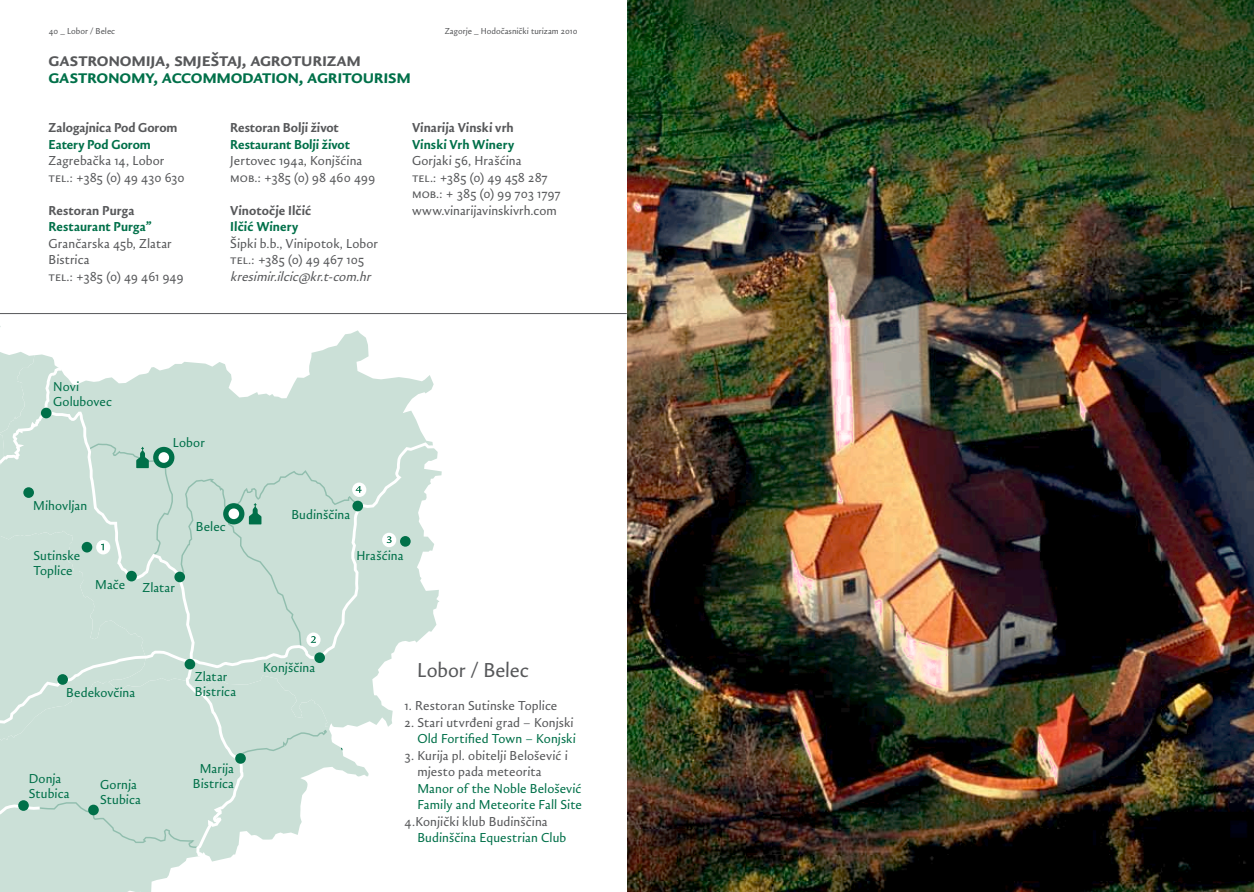
<style>
.page{position:relative;width:1254px;height:892px;background:#fff}
.page>*{position:absolute;margin:0;border:0;box-sizing:border-box;transform-origin:0 0}
.t1{font:21px "Zagorje Pro Normal";color:#57585a}
.t2{font:700 19.5px "Zagorje Pro";letter-spacing:-.015em;color:#007049}
.t3{font:700 19.5px "Zagorje Pro";letter-spacing:-.01em;color:#57585a}
.t4{font:13.5px/16.5px "Zagorje Pro Normal";letter-spacing:.005em;color:#57585a}
.t5{font:13.5px/15px "Zagorje Pro Normal";letter-spacing:.005em;color:#007049}
.t6{font:700 13.5px "Zagorje Pro";letter-spacing:.005em;color:#57585a}
.t7{font:700 13.5px "Zagorje Pro";letter-spacing:.005em;color:#007049}
.t8{font:italic 13.5px "Zagorje Pro Normal";color:#57585a}
.t9{font:9px "Zagorje Pro Normal";color:#57585a}
</style>
<div class="page">
<svg style="left:0;top:813px;width:302px;height:78px;fill:#cbe0d7"></svg>
<svg style="left:62px;top:330px;width:380px;height:298px"></svg>
<div style="left:0;top:813px;width:45px;height:34px;background:#cbe0d7"></div>
<svg style="left:0;top:442px;width:434px;height:371px;fill:#cbe0d7"></svg>
<div style="left:45px;top:408px;width:198px;height:461px;background:#cbe0d7"></div>
<svg style="left:0;top:314px;width:62px;height:268px"></svg>
<svg style="left:18px;top:799px;width:11px;height:11px"></svg>
<svg style="left:57px;top:673px;width:11px;height:11px"></svg>
<div style="left:88px;top:804px;width:11px;height:10px;background:#007049;border-radius:50%"></div>
<div style="left:23px;top:487px;width:11px;height:10px;background:#007049;border-radius:50%"></div>
<div style="left:41px;top:407px;width:11px;height:11px;background:#007049;border-radius:50%"></div>
<div style="left:174px;top:571px;width:11px;height:11px;background:#007049;border-radius:50%"></div>
<div style="left:126px;top:570px;width:11px;height:11px;background:#007049;border-radius:50%"></div>
<div style="left:185px;top:658px;width:10px;height:11px;background:#007049;border-radius:50%"></div>
<div style="left:314px;top:652px;width:11px;height:10px;background:#007049;border-radius:50%"></div>
<div style="left:400px;top:535px;width:11px;height:11px;background:#007049;border-radius:50%"></div>
<img style="left:627px;top:0;width:627px;height:891px">
<hr style="left:0;top:313px;width:627px;height:1px;background:#57585a">
<svg style="left:235px;top:752px;width:11px;height:11px"></svg>
<div style="left:153px;top:446px;width:21px;height:22px;background:#007049;border-radius:50%"></div>
<div style="left:306px;top:632px;width:15px;height:14px;background:#fff;border-radius:50%"></div>
<div style="left:382px;top:532px;width:14px;height:15px;background:#fff;border-radius:50%"></div>
<svg style="left:387px;top:536px;width:5px;height:7px"></svg>
<div style="left:352px;top:482px;width:14px;height:14px;background:#fff;border-radius:50%"></div>
<div style="left:82px;top:541px;width:10px;height:11px;background:#007049;border-radius:50%"></div>
<svg style="left:89px;top:443px;width:84px;height:112px;background:#c3dbd1"></svg>
<svg style="left:180px;top:470px;width:182px;height:175px;background:#c7ded4"></svg>
<p class="t9" style="left:49px;top:25px;width:68px">40 _ Lobor / Belec</p>
<p class="t9" style="left:445px;top:25px;width:134px">Zagorje _ Hodočasnički turizam 2010</p>
<h2 class="t3" style="left:49px;top:48px;width:314px">gastronomija, smještaj, agroturizam</h2>
<h2 class="t2" style="left:49px;top:64px;width:364px">gastronomy, accommodation, agritourism</h2>
<p class="t6" style="left:230px;top:119px;width:110px">Restoran Bolji život</p>
<p class="t7" style="left:230px;top:136px;width:121px">Restaurant Bolji život</p>
<p class="t4" style="left:230px;top:153px;width:146px">Jertovec 194a, Konjšćina mob.: +385 (0) 98 460 499</p>
<p class="t6" style="left:230px;top:202px;width:83px">Vinotočje Ilčić</p>
<p class="t7" style="left:230px;top:218px;width:70px">Ilčić Winery</p>
<p class="t4" style="left:230px;top:236px;width:149px">Šipki b.b., Vinipotok, Lobor tel.: +385 (0) 49 467 105</p>
<p class="t8" style="left:230px;top:268px;width:146px">kresimir.ilcic@kr.t-com.hr</p>
<p class="t6" style="left:49px;top:119px;width:131px">Zalogajnica Pod Gorom</p>
<p class="t7" style="left:49px;top:136px;width:104px">Eatery Pod Gorom</p>
<p class="t4" style="left:49px;top:153px;width:138px">Zagrebačka 14, Lobor tel.: +385 (0) 49 430 630</p>
<p class="t6" style="left:49px;top:202px;width:88px">Restoran Purga</p>
<p class="t7" style="left:49px;top:218px;width:105px">Restaurant Purga”</p>
<p class="t4" style="left:49px;top:236px;width:136px">Grančarska 45b, Zlatar<br>Bistrica<br>tel.: +385 (0) 49 461 949</p>
<p class="t6" style="left:412px;top:119px;width:103px">Vinarija Vinski vrh</p>
<p class="t7" style="left:412px;top:136px;width:104px">Vinski Vrh Winery</p>
<p class="t4" style="left:412px;top:153px;width:150px">Gorjaki 56, Hrašćina<br>tel.: +385 (0) 49 458 287 mob.: + 385 (0) 99 703 1797 www.vinarijavinskivrh.com</p>
<p class="t5" style="left:53px;top:380px;width:60px">Novi<br>Golubovec</p>
<p class="t5" style="left:173px;top:435px;width:33px">Lobor</p>
<p class="t5" style="left:33px;top:498px;width:56px">Mihovljan</p>
<p class="t5" style="left:33px;top:548px;width:48px">Sutinske<br>Toplice</p>
<p class="t5" style="left:95px;top:577px;width:31px">Mače</p>
<p class="t5" style="left:143px;top:581px;width:34px">Zlatar</p>
<p class="t5" style="left:196px;top:519px;width:32px">Belec</p>
<p class="t5" style="left:66px;top:685px;width:70px">Bedekovčina</p>
<p class="t5" style="left:195px;top:670px;width:43px">Zlatar<br>Bistrica</p>
<p class="t5" style="left:29px;top:771px;width:42px">Donja<br>Stubica</p>
<p class="t5" style="left:200px;top:761px;width:36px">Marija</p>
<p class="t5" style="left:100px;top:777px;width:38px">Gornja</p>
<p class="t5" style="left:193px;top:776px;width:43px">Bistrica</p>
<p class="t5" style="left:100px;top:792px;width:42px">Stubica</p>
<p class="t5" style="left:291px;top:508px;width:60px">Budinščina</p>
<p class="t5" style="left:263px;top:660px;width:54px">Konjščina</p>
<p class="t5" style="left:356px;top:548px;width:49px">Hrašćina</p>
<h1 class="t1" style="left:417px;top:657px;width:113px">Lobor / Belec</h1>
<p class="t4" style="left:405px;top:698px;width:154px">1. Restoran Sutinske Toplice</p>
<p class="t4" style="left:405px;top:714px;width:171px">2. Stari utvrđeni grad – Konjski</p>
<p class="t5" style="left:417px;top:731px;width:160px">Old Fortified Town – Konjski</p>
<p class="t4" style="left:417px;top:747px;width:152px;text-indent:-13px">3. Kurija pl. obitelji Belošević i mjesto pada meteorita</p>
<p class="t5" style="left:417px;top:780px;width:166px;line-height:16.5px">Manor of the Noble Belošević<br>Family and Meteorite Fall Site</p>
<p class="t4" style="left:405px;top:813px;width:145px">4.Konjički klub Budinščina</p>
<p class="t5" style="left:417px;top:830px;width:150px">Budinščina Equestrian Club</p>
</div>
